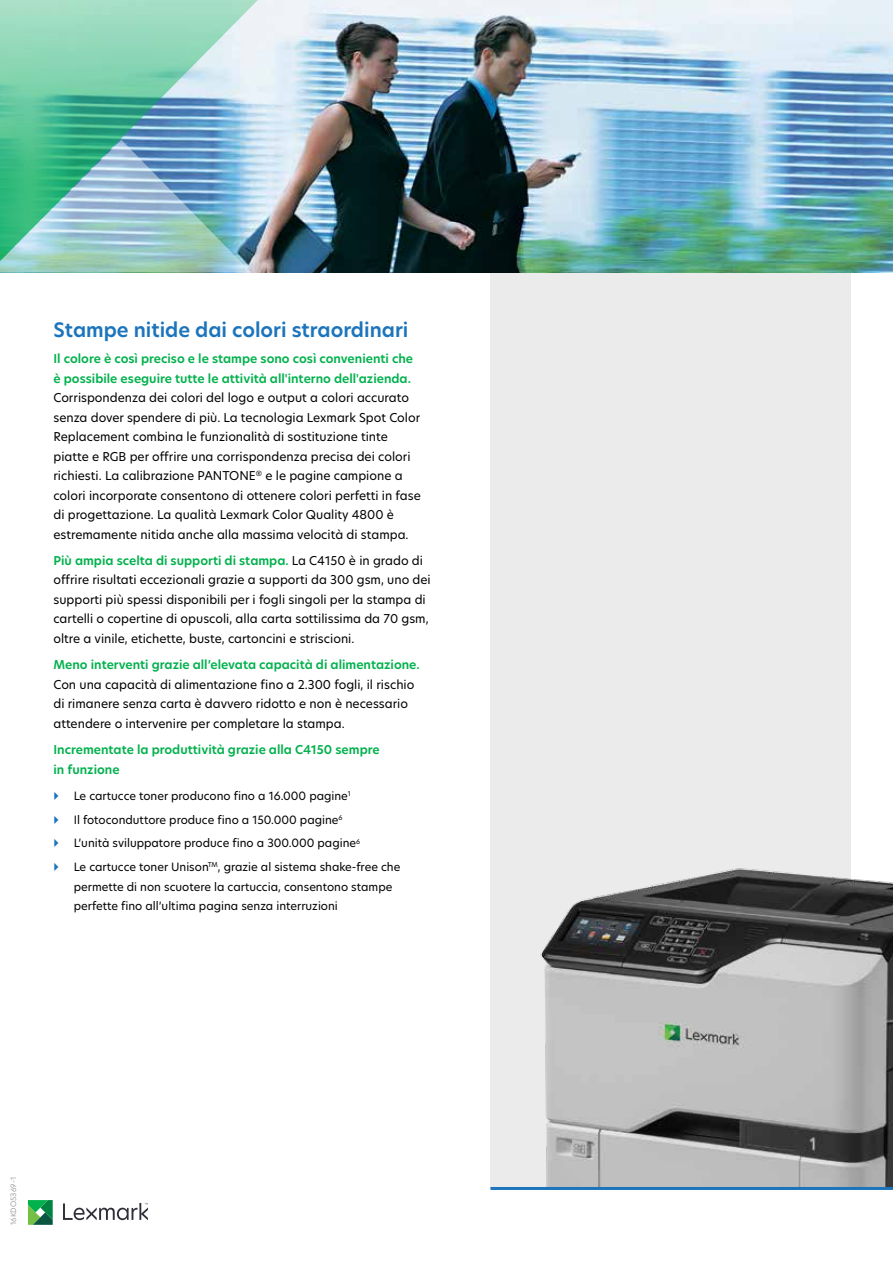
<style>
.page{position:relative;width:893px;height:1263px;background:#fff}
.page>*{position:absolute;margin:0;border:0;box-sizing:border-box;transform-origin:0 0}
.t1{font:600 19.5px "TP Hero";color:#1c75bc}
.t2{font:12px/19.5px "TP Hero";color:#000}
.t3{font:600 12px/19.5px "TP Hero";color:#00b14c}
.t4{font:11.25px/23.9px "TP Hero";color:#000}
.t5{font:300 7.2px "TP Hero";color:#888a8d}
.s1{font-weight:600;color:#00b14c}
</style>
<div class="page">
<div style="left:490px;top:272px;width:361px;height:917px;background:#ecebec"></div>
<img style="left:271px;top:0;width:622px;height:272px">
<img style="left:540px;top:868px;width:353px;height:319px">
<svg style="left:63px;top:1203px;width:85px;height:17px"></svg>
<svg style="left:28px;top:1200px;width:25px;height:25px"></svg>
<svg style="left:0;top:0;width:271px;height:272px"></svg>
<img style="left:0;top:140px;width:251px;height:132px">
<hr style="left:490px;top:1187px;width:403px;height:3px;background:#1c75bc">
<h1 class="t1" style="left:53px;top:316px;width:356px">Stampe nitide dai colori straordinari</h1>
<p class="t3" style="left:53px;top:349px;width:361px">Il colore è così preciso e le stampe sono così convenienti che è possibile eseguire tutte le attività all'interno dell'azienda.</p>
<p class="t2" style="left:53px;top:388px;width:369px">Corrispondenza dei colori del logo e output a colori accurato senza dover spendere di più. La tecnologia Lexmark Spot Color Replacement combina le funzionalità di sostituzione tinte piatte e RGB per offrire una corrispondenza precisa dei colori richiesti. La calibrazione PANTONE<sup>®</sup> e le pagine campione a colori incorporate consentono di ottenere colori perfetti in fase di progettazione. La qualità Lexmark Color Quality 4800 è estremamente nitida anche alla massima velocità di stampa.</p>
<p class="t2" style="left:53px;top:551px;width:379px"><span class="s1">Più ampia scelta di supporti di stampa.</span> La C4150 è in grado di offrire risultati eccezionali grazie a supporti da 300 gsm, uno dei supporti più spessi disponibili per i fogli singoli per la stampa di cartelli o copertine di opuscoli, alla carta sottilissima da 70 gsm, oltre a vinile, etichette, buste, cartoncini e striscioni.</p>
<p class="t3" style="left:53px;top:655px;width:368px">Meno interventi grazie all’elevata capacità di alimentazione.</p>
<p class="t2" style="left:53px;top:674px;width:362px">Con una capacità di alimentazione fino a 2.300 fogli, il rischio di rimanere senza carta è davvero ridotto e non è necessario attendere o intervenire per completare la stampa.</p>
<p class="t3" style="left:53px;top:740px;width:328px">Incrementate la produttività grazie alla C4150 sempre in funzione</p>
<p class="t4" style="left:74px;top:783px;width:328px">Le cartucce toner producono fino a 16.000 pagine<sup>1<br></sup>Il fotoconduttore produce fino a 150.000 pagine<sup>6<br></sup>L’unità sviluppatore produce fino a 300.000 pagine<sup>6<br></sup>Le cartucce toner Unison<sup>TM</sup>, grazie al sistema shake-free che</p>
<p class="t4" style="left:74px;top:877px;width:320px;line-height:19.5px">permette di non scuotere la cartuccia, consentono stampe perfette fino all’ultima pagina senza interruzioni</p>
<p class="t5" style="left:8px;top:1225px;width:50px;rotate:-90deg">16KDO5369-1</p>
</div>
